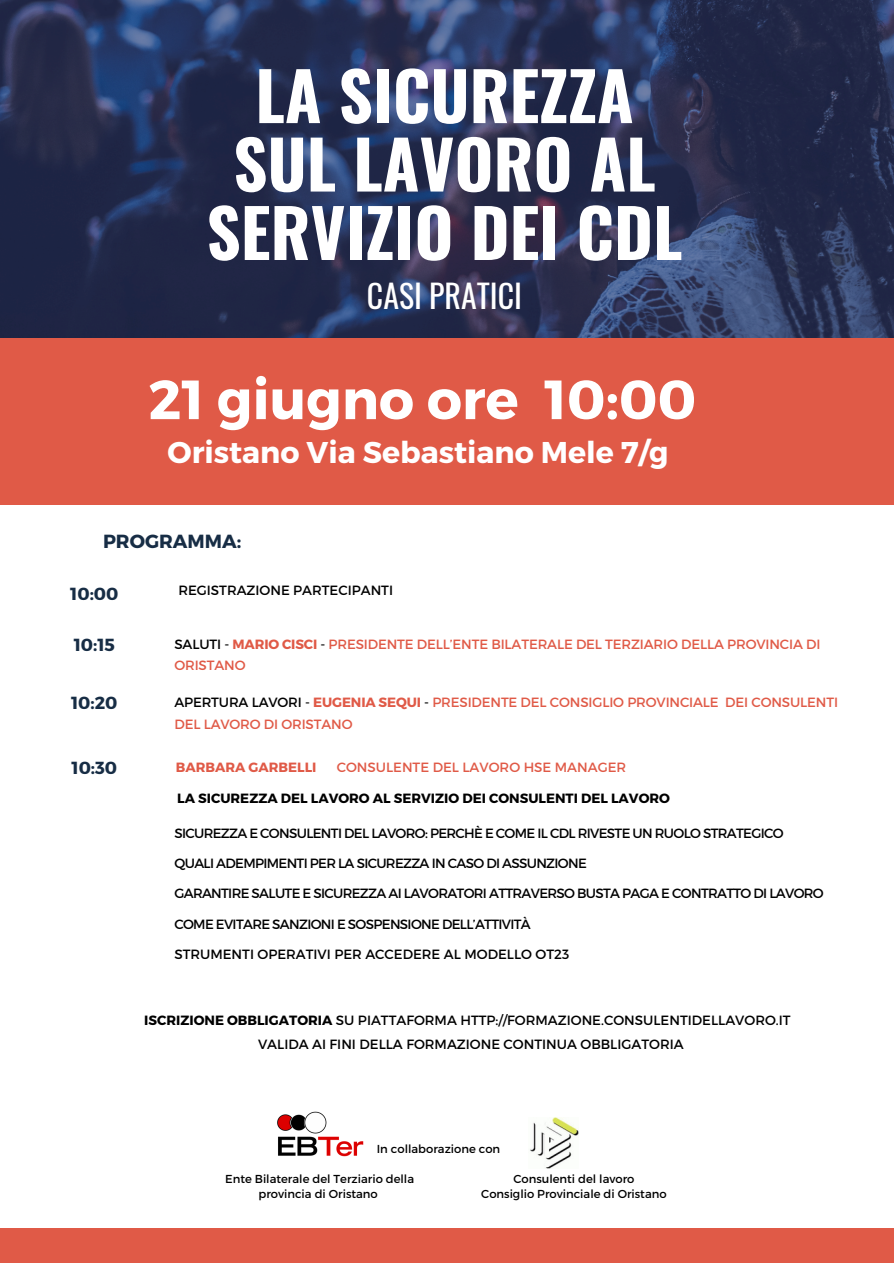
<style>
.page{position:relative;width:894px;height:1264px;background:#fff}
.page>*{position:absolute;margin:0;border:0;box-sizing:border-box;transform-origin:0 0}
.t1{font:700 66.6px/68.4px "Oswald";color:#fff;text-align:center}
.t2{font:700 55.05px "Montserrat";color:#fff}
.t3{font:31.8px "Oswald";color:#fff}
.t4{font:700 30px "Montserrat";color:#fff}
.t5{font:700 19.05px "Montserrat";color:#172d45}
.t6{font:700 17.55px "Montserrat";color:#172d45}
.t7{font:13.35px "Montserrat";letter-spacing:-.05em;color:#000}
.t8{font:13.35px/21.1px "Montserrat";letter-spacing:-.01em;color:#e05a47}
.t9{font:13.35px "Montserrat";color:#000}
.t10{font:700 13.35px "Montserrat";color:#000}
.t11{font:700 13.35px "Montserrat";color:#e05a47}
.t12{font:11.55px/15.8px "Montserrat";color:#000;text-align:center}
.s1{color:#000}
.s2{font-weight:700}
</style>
<div class="page">
<div style="left:0;top:1227px;width:893px;height:35px;background:#e05a47"></div>
<img style="left:0;top:0;width:893px;height:338px">
<div style="left:0;top:338px;width:893px;height:166px;background:#e05a47"></div>
<img style="left:277px;top:1111px;width:87px;height:45px">
<img style="left:530px;top:1117px;width:48px;height:51px">
<h3 class="t1" style="left:206px;top:59px;width:477px">LA SICUREZZA<br>SUL LAVORO AL<br>SERVIZIO DEI CDL</h3>
<h2 class="t3" style="left:367px;top:270px;width:157px">CASI PRATICI</h2>
<p class="t2" style="left:148px;top:364px;width:549px">21 giugno ore 10:00</p>
<h1 class="t4" style="left:167px;top:432px;width:502px">Oristano Via Sebastiano Mele 7/g</h1>
<h4 class="t5" style="left:103px;top:529px;width:140px">PROGRAMMA:</h4>
<h5 class="t9" style="left:178px;top:582px;width:216px">REGISTRAZIONE PARTECIPANTI</h5>
<h5 class="t6" style="left:70px;top:582px;width:50px">10:00</h5>
<p class="t6" style="left:74px;top:633px;width:43px">10:15</p>
<h5 class="t8" style="left:174px;top:632px;width:647px"><span class="s1">SALUTI -</span> <span class="s2">MARIO CISCI</span> <span class="s1">-</span> PRESIDENTE DELL’ENTE BILATERALE DEL TERZIARIO DELLA PROVINCIA DI<br>ORISTANO</h5>
<p class="t6" style="left:71px;top:691px;width:48px">10:20</p>
<h5 class="t6" style="left:71px;top:756px;width:47px">10:30</h5>
<p class="t8" style="left:174px;top:691px;width:665px"><span class="s1">APERTURA LAVORI -</span> <span class="s2">EUGENIA SEQUI</span> <span class="s1">-</span> PRESIDENTE DEL CONSIGLIO PROVINCIALE DEI CONSULENTI<br>DEL LAVORO DI ORISTANO</p>
<p class="t11" style="left:176px;top:758px;width:142px">BARBARA GARBELLI</p>
<h5 class="t8" style="left:336px;top:755px;width:291px">CONSULENTE DEL LAVORO HSE MANAGER</h5>
<p class="t10" style="left:177px;top:789px;width:494px">LA SICUREZZA DEL LAVORO AL SERVIZIO DEI CONSULENTI DEL LAVORO</p>
<p class="t7" style="left:174px;top:824px;width:610px">SICUREZZA E CONSULENTI DEL LAVORO: PERCHÈ E COME IL CDL RIVESTE UN RUOLO STRATEGICO</p>
<p class="t7" style="left:174px;top:854px;width:414px">QUALI ADEMPIMENTI PER LA SICUREZZA IN CASO DI ASSUNZIONE</p>
<p class="t7" style="left:174px;top:885px;width:650px">GARANTIRE SALUTE E SICUREZZA AI LAVORATORI ATTRAVERSO BUSTA PAGA E CONTRATTO DI LAVORO</p>
<p class="t7" style="left:174px;top:915px;width:358px">COME EVITARE SANZIONI E SOSPENSIONE DELL’ATTIVITÀ</p>
<p class="t9" style="left:174px;top:945px;width:396px">STRUMENTI OPERATIVI PER ACCEDERE AL MODELLO OT23</p>
<p class="t9" style="left:144px;top:1011px;width:647px"><span class="s2">ISCRIZIONE OBBLIGATORIA</span> SU PIATTAFORMA HTTP://FORMAZIONE.CONSULENTIDELLAVORO.IT</p>
<p class="t9" style="left:258px;top:1035px;width:427px">VALIDA AI FINI DELLA FORMAZIONE CONTINUA OBBLIGATORIA</p>
<h6 class="t12" style="left:376px;top:1140px;width:125px">In collaborazione con</h6>
<p class="t12" style="left:225px;top:1169px;width:190px">Ente Bilaterale del Terziario della provincia di Oristano</p>
<p class="t12" style="left:513px;top:1169px;width:122px">Consulenti del lavoro</p>
<p class="t12" style="left:481px;top:1185px;width:187px">Consiglio Provinciale di Oristano</p>
</div>
